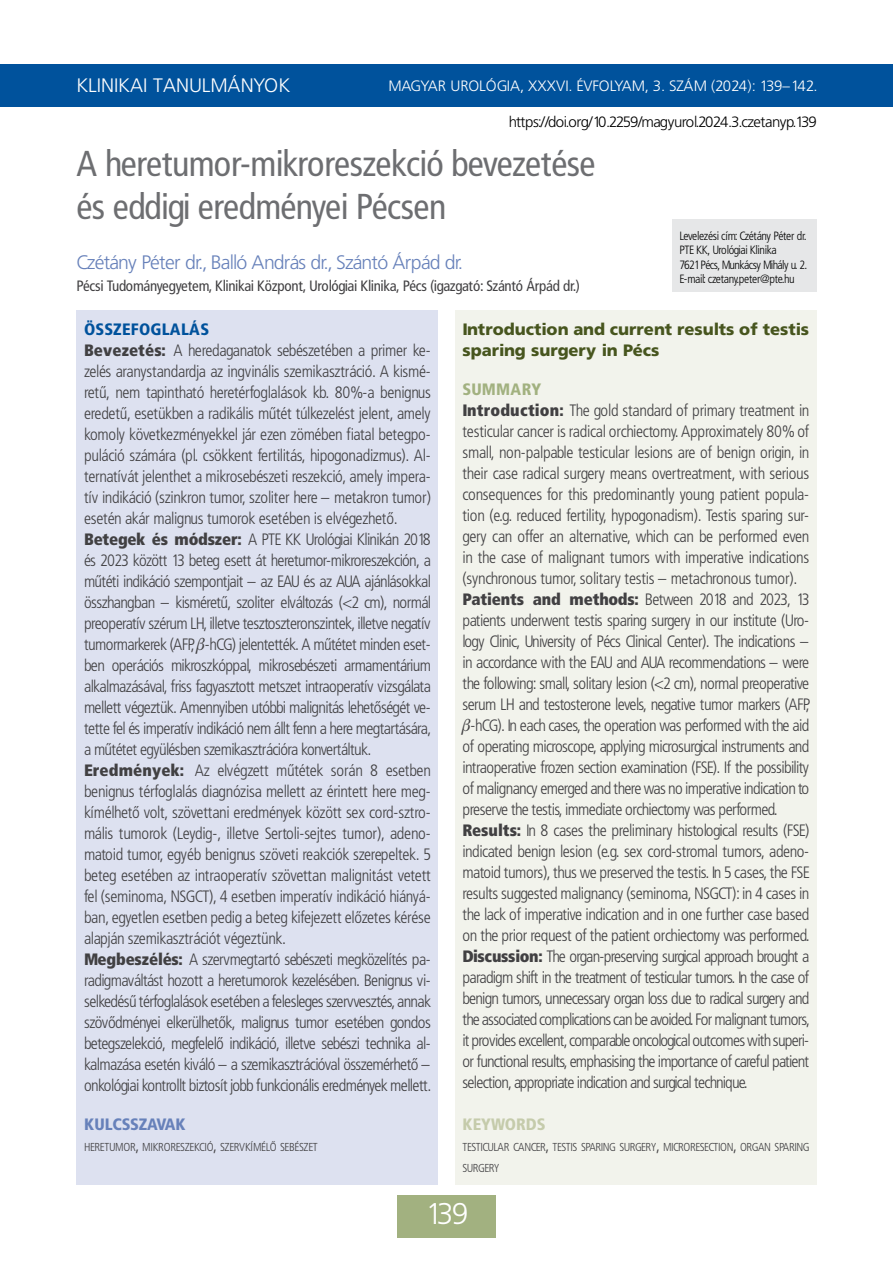
<style>
.page{position:relative;width:893px;height:1263px;background:#fff}
.page>*{position:absolute;margin:0;border:0;box-sizing:border-box;transform-origin:0 0}
.t1{font:36px/43.2px "Frutiger Cn PFL";color:#6d6e71}
.t2{font:30px "Frutiger Lt PFL";color:#fff}
.t3{font:19.5px "Frutiger Lt PFL";color:#6781ba}
.t4{font:19.5px "Frutiger Lt PFL";letter-spacing:.04em;color:#fff}
.t5{font:16.5px/21px "Frutiger Lt Cn PFL";letter-spacing:-.01em;color:#414042}
.t6{font:16.5px "Frutiger Lt Cn PFL";letter-spacing:.01em;color:#414042}
.t7{font:16.5px/21px "Frutiger Blk PFL";letter-spacing:.01em;color:#47551e}
.t8{font:16.5px "Frutiger Blk Cn PFL";letter-spacing:.03em;color:#00529c}
.t9{font:16.5px "Frutiger Blk Cn PFL";letter-spacing:.01em;color:#6781ba}
.t10{font:16.5px "Frutiger Blk Cn PFL";letter-spacing:.01em;color:#c5cbab}
.t11{font:16.5px "Frutiger Blk Cn PFL";letter-spacing:.03em;color:#a2b180}
.t12{font:15px "Frutiger Cn PFL";color:#414042}
.t13{font:15px "Frutiger Lt PFL";color:#000}
.t14{font:15px "Frutiger Lt PFL";letter-spacing:.04em;color:#fff}
.t15{font:12px/14.4px "Frutiger Lt Cn PFL";color:#000}
.t16{font:11.55px/21px "Frutiger Lt Cn PFL";color:#414042}
.s1{font-family:"Frutiger X Blk Cn PFL"}
.s2{font-size:16.5px}
</style>
<div class="page">
<div style="left:0;top:64px;width:893px;height:42px;background:#00529c"></div>
<div style="left:398px;top:1195px;width:98px;height:42px;background:#a2b180"></div>
<div style="left:672px;top:219px;width:144px;height:73px;background:#e6e7e8"></div>
<div style="left:77px;top:310px;width:361px;height:874px;background:#dde1f0"></div>
<div style="left:455px;top:310px;width:361px;height:874px;background:#f2f3ec"></div>
<p class="t4" style="left:77px;top:75px;width:214px">KLINIKAI TANULMÁNYOK</p>
<p class="t14" style="left:388px;top:77px;width:430px">MAGYAR UROLÓGIA, XXXVI. ÉVFOLYAM, 3. SZÁM (2024): 139–142.</p>
<p class="t13" style="left:509px;top:113px;width:309px">https://doi.org/10.2259/magyurol.2024.3.czetanyp.139</p>
<h1 class="t1" style="left:77px;top:142px;width:520px">A heretumor-mikroreszekció bevezetése és eddigi eredményei Pécsen</h1>
<p class="t3" style="left:77px;top:251px;width:387px">Czétány Péter dr., Balló András dr., Szántó Árpád dr.</p>
<p class="t12" style="left:77px;top:277px;width:504px">Pécsi Tudományegyetem, Klinikai Központ, Urológiai Klinika, Pécs (igazgató: Szántó Árpád dr.)</p>
<p class="t15" style="left:679px;top:229px;width:129px">Levelezési cím: Czétány Péter dr.<br>PTE KK, Urológiai Klinika<br>7621 Pécs, Munkácsy Mihály u. 2.<br>E-mail: czetany.peter@pte.hu</p>
<p class="t8" style="left:84px;top:319px;width:126px">ÖSSZEFOGLALÁS</p>
<p class="t5" style="left:84px;top:340px;width:348px"><span class="s1">Bevezetés:</span> A heredaganatok sebészetében a primer ke&shy;zelés aranystandardja az ingvinális szemikasztráció. A kismé&shy;retű, nem tapintható heretérfoglalások kb. 80%-a benignus eredetű, esetükben a radikális műtét túlkezelést jelent, amely komoly következményekkel jár ezen zömében fiatal betegpo&shy;puláció számára (pl. csökkent fertilitás, hipogonadizmus). Al&shy;ternatívát jelenthet a mikrosebészeti reszekció, amely impera&shy;tív indikáció (szinkron tumor, szoliter here – metakron tumor) esetén akár malignus tumorok esetében is elvégezhető.<br><span class="s1">Betegek és módszer:</span> A PTE KK Urológiai Klinikán 2018 és 2023 között 13 beteg esett át heretumor-mikroreszekción, a műtéti indikáció szempontjait – az EAU és az AUA ajánlásokkal összhangban – kisméretű, szoliter elváltozás (&lt;2 cm), normál preoperatív szérum LH, illetve tesztoszteronszintek, illetve negatív tumormarkerek (AFP, -hCG) jelentették. A műtétet minden eset&shy;ben operációs mikroszkóppal, mikrosebészeti armamentárium alkalmazásával, friss fagyasztott metszet intraoperatív vizsgálata mellett végeztük. Amennyiben utóbbi malignitás lehetőségét ve&shy;tette fel és imperatív indikáció nem állt fenn a here megtartására, a műtétet együlésben szemikasztrációra konvertáltuk.<br><span class="s1">Eredmények:</span> Az elvégzett műtétek során 8 esetben benignus térfoglalás diagnózisa mellett az érintett here meg&shy;kímélhető volt, szövettani eredmények között sex cord-sztro&shy;mális tumorok (Leydig-, illetve Sertoli-sejtes tumor), adeno&shy;matoid tumor, egyéb benignus szöveti reakciók szerepeltek. 5 beteg esetében az intraoperatív szövettan malignitást vetett fel (seminoma, NSGCT), 4 esetben imperatív indikáció hiányá&shy;ban, egyetlen esetben pedig a beteg kifejezett előzetes kérése alapján szemikasztrációt végeztünk.<br><span class="s1">Megbeszélés:</span> A szervmegtartó sebészeti megközelítés pa&shy;radigmaváltást hozott a heretumorok kezelésében. Benignus vi&shy;selkedésű térfoglalások esetében a felesleges szervvesztés, annak szövődményei elkerülhetők, malignus tumor esetében gondos betegszelekció, megfelelő indikáció, illetve sebészi technika al&shy;kalmazása esetén kiváló – a szemikasztrációval összemérhető – onkológiai kontrollt biztosít jobb funkcionális eredmények mellett.</p>
<p class="t9" style="left:84px;top:1114px;width:103px">KULCSSZAVAK</p>
<p class="t16" style="left:84px;top:1136px;width:235px">HERETUMOR<span class="s2">,</span> MIKRORESZEKCIÓ<span class="s2">,</span> SZERVKÍMÉLŐ SEBÉSZET</p>
<p class="t7" style="left:462px;top:318px;width:348px">Introduction and current results of testis sparing surgery in Pécs</p>
<p class="t11" style="left:462px;top:379px;width:80px">SUMMARY</p>
<p class="t6" style="left:462px;top:401px;width:348px"><span class="s1">Introduction:</span> The gold standard of primary treatment in</p>
<p class="t6" style="left:462px;top:422px;width:348px">testicular cancer is radical orchiectomy. Approximately 80% of</p>
<p class="t6" style="left:462px;top:443px;width:348px">small, non-palpable testicular lesions are of benign origin, in</p>
<p class="t6" style="left:462px;top:464px;width:348px">their case radical surgery means overtreatment, with serious</p>
<p class="t6" style="left:462px;top:485px;width:348px">consequences for this predominantly young patient popula-</p>
<p class="t6" style="left:462px;top:506px;width:348px">tion (e.g. reduced fertility, hypogonadism). Testis sparing sur-</p>
<p class="t6" style="left:462px;top:527px;width:348px">gery can offer an alternative, which can be performed even</p>
<p class="t6" style="left:462px;top:548px;width:348px">in the case of malignant tumors with imperative indications</p>
<p class="t6" style="left:462px;top:569px;width:336px">(synchronous tumor, solitary testis – metachronous tumor).</p>
<p class="t5" style="left:462px;top:589px;width:348px"><span class="s1">Patients and methods:</span> Between 2018 and 2023, 13</p>
<p class="t5" style="left:462px;top:610px;width:348px">patients underwent testis sparing surgery in our institute (Uro-</p>
<p class="t5" style="left:462px;top:631px;width:348px">logy Clinic, University of Pécs Clinical Center). The indications –</p>
<p class="t5" style="left:462px;top:652px;width:348px">in accordance with the EAU and AUA recommendations – were</p>
<p class="t5" style="left:462px;top:673px;width:348px">the following: small, solitary lesion (&lt;2 cm), normal preoperative</p>
<p class="t5" style="left:462px;top:694px;width:349px">serum LH and testosterone levels, negative tumor markers (AFP,</p>
<p class="t5" style="left:470px;top:715px;width:340px">-hCG). In each cases, the operation was performed with the aid</p>
<p class="t5" style="left:462px;top:736px;width:348px">of operating microscope, applying microsurgical instruments and</p>
<p class="t5" style="left:462px;top:757px;width:348px">intraoperative frozen section examination (FSE). If the possibility</p>
<p class="t5" style="left:462px;top:778px;width:348px">of malignancy emerged and there was no imperative indication to</p>
<p class="t5" style="left:462px;top:799px;width:316px">preserve the testis, immediate orchiectomy was performed.</p>
<p class="t5" style="left:462px;top:820px;width:348px"><span class="s1">Results:</span> In 8 cases the preliminary histological results (FSE)</p>
<p class="t5" style="left:462px;top:841px;width:348px">indicated benign lesion (e.g. sex cord-stromal tumors, adeno-</p>
<p class="t5" style="left:462px;top:862px;width:348px">matoid tumors), thus we preserved the testis. In 5 cases, the FSE</p>
<p class="t5" style="left:462px;top:883px;width:348px">results suggested malignancy (seminoma, NSGCT): in 4 cases in</p>
<p class="t5" style="left:462px;top:904px;width:348px">the lack of imperative indication and in one further case based</p>
<p class="t5" style="left:462px;top:925px;width:348px">on the prior request of the patient orchiectomy was performed.</p>
<p class="t5" style="left:462px;top:946px;width:348px"><span class="s1">Discussion:</span> The organ-preserving surgical approach brought a</p>
<p class="t5" style="left:462px;top:967px;width:348px">paradigm shift in the treatment of testicular tumors. In the case of</p>
<p class="t5" style="left:462px;top:988px;width:348px">benign tumors, unnecessary organ loss due to radical surgery and</p>
<p class="t5" style="left:462px;top:1009px;width:348px">the associated complications can be avoided. For malignant tumors,</p>
<p class="t5" style="left:462px;top:1030px;width:348px">it provides excellent, comparable oncological outcomes with superi-</p>
<p class="t5" style="left:462px;top:1051px;width:348px">or functional results, emphasising the importance of careful patient</p>
<p class="t5" style="left:462px;top:1072px;width:286px">selection, appropriate indication and surgical technique.</p>
<p class="t10" style="left:462px;top:1114px;width:84px">KEYWORDS</p>
<p class="t16" style="left:462px;top:1136px;width:348px">TESTICULAR CANCER<span class="s2">,</span> TESTIS SPARING SURGERY<span class="s2">,</span> MICRORESECTION<span class="s2">,</span> ORGAN SPARING<br>SURGERY</p>
<h2 class="t2" style="left:426px;top:1197px;width:43px">139</h2>
</div>
